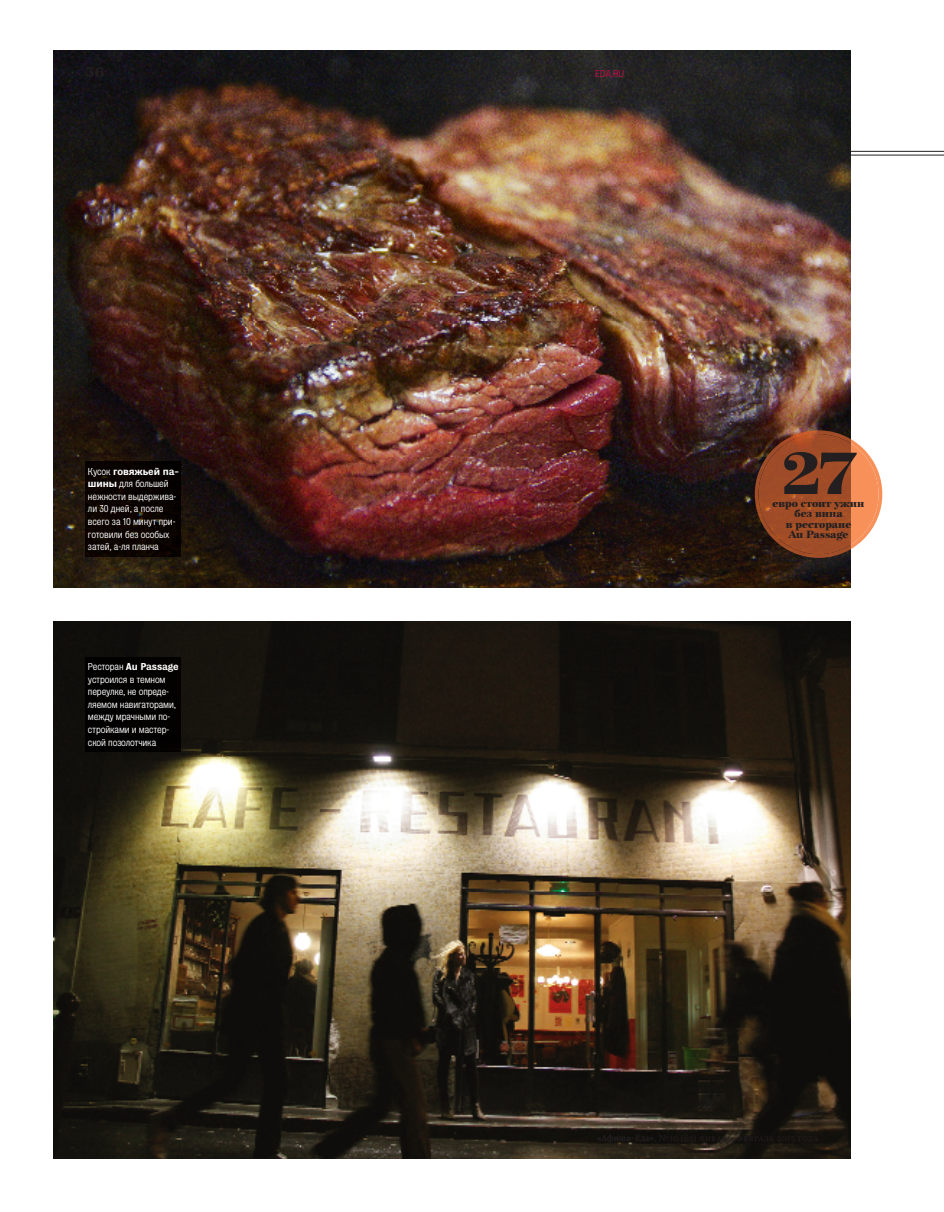
<style>
.page{position:relative;width:944px;height:1212px;background:#fff}
.page>*{position:absolute;margin:0;border:0;box-sizing:border-box;transform-origin:0 0}
.t1{font:700 60px "Eda Display";color:#231f20}
.t2{font:10.5px/12.6px "Afisha Grotesk";letter-spacing:-.015em;color:#fff}
.t3{font:700 10.5px/10.5px "Eda Display";color:#231f20;text-align:center}
.t4{font:10.5px "Afisha Grotesk";color:#c70b46}
.s1{font-weight:700}
</style>
<div class="page">
<img style="left:53px;top:622px;width:797px;height:537px">
<hr style="left:85px;top:155px;width:859px;height:1px;background:#231f20">
<hr style="left:85px;top:151px;width:859px;height:1px;background:#231f20">
<img style="left:53px;top:51px;width:797px;height:537px">
<img style="left:85px;top:462px;width:96px;height:94px">
<div style="left:85px;top:657px;width:96px;height:95px;background:#020101"></div>
<svg style="left:850px;top:439px;width:32px;height:110px"></svg>
<img style="left:755px;top:430px;width:95px;height:128px">
<p class="t2" style="left:88px;top:465px;width:93px">Кусок <span class="s1">говяжьей па&shy;шины</span> для большей нежности выдержива&shy;ли 30 дней, а после всего за 10 минут при&shy;готовили без особых затей, а-ля планча</p>
<p class="t2" style="left:88px;top:660px;width:92px">Ресторан <span class="s1">Au Passage </span>устроился в темном переулке, не опреде&shy;ляемом навигаторами, между мрачными по&shy;стройками и мастер&shy;ской позолотчика</p>
<p class="t4" style="left:595px;top:67px;width:30px">EDA.RU</p>
<h1 class="t1" style="left:781px;top:453px;width:77px">27</h1>
<p class="t3" style="left:786px;top:509px;width:67px">без вина<br>в ресторане<br>Au Passage</p>
<p class="t3" style="left:773px;top:499px;width:93px">евро стоит ужин</p>
</div>
